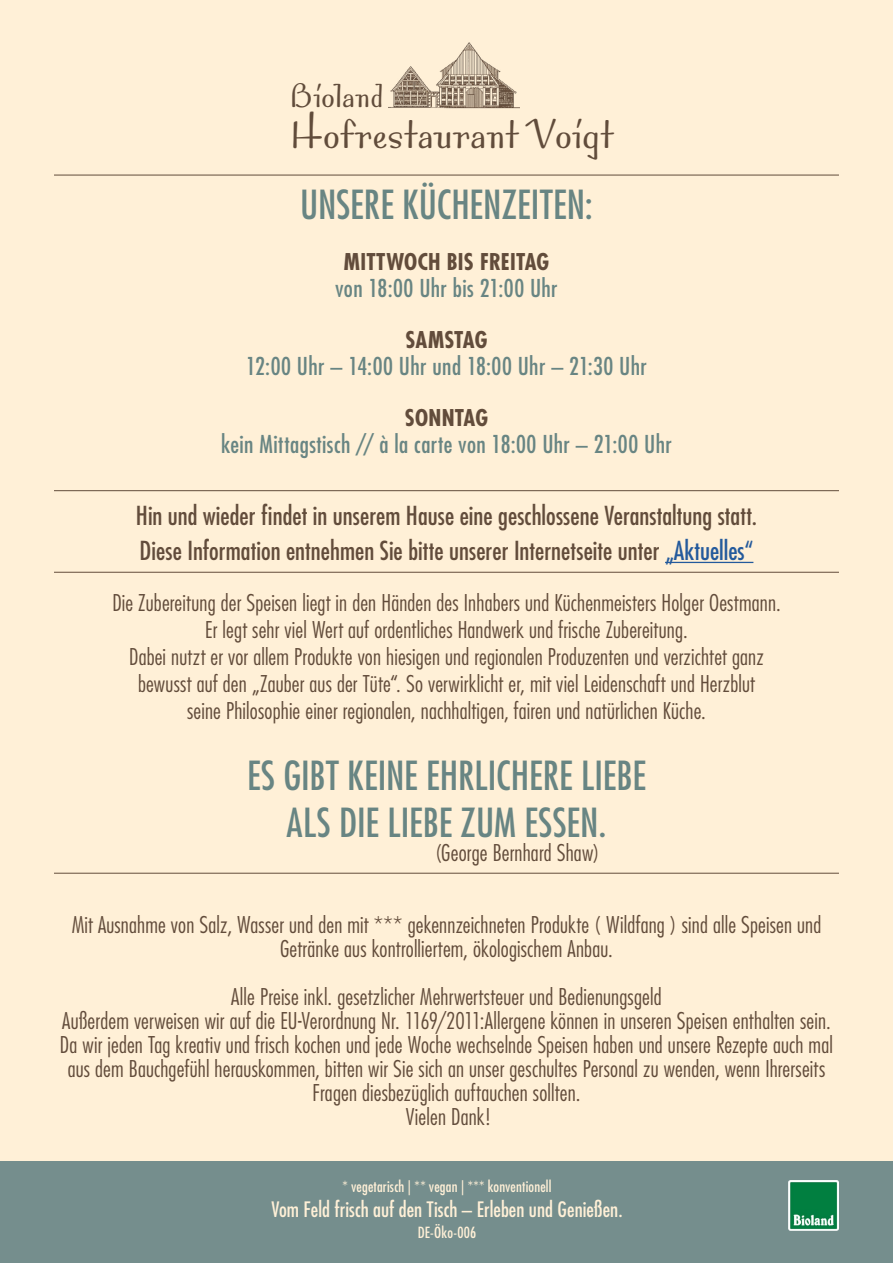
<style>
.page{position:relative;width:893px;height:1263px;background:#fff}
.page>*{position:absolute;margin:0;border:0;box-sizing:border-box;transform-origin:0 0}
.t1{font:48.3px "Bossa Nova MVB Std";color:#614c3b}
.t2{font:condensed 39px/46.8px "Futura Std";letter-spacing:.005em;color:#688583;text-align:center}
.t3{font:38.7px "Bossa Nova MVB Std";letter-spacing:-.005em;color:#614c3b}
.t4{font:condensed 25.5px/34.5px "Futura Std";color:#624c3b}
.t5{font:condensed 24px "Futura Std";letter-spacing:.015em;color:#688583}
.t6{font:300 condensed 22.5px/24px "Futura Std";letter-spacing:.01em;color:#624c3b;text-align:center}
.t7{font:700 condensed 22.5px "Futura Std";letter-spacing:.005em;color:#624c3b}
.t8{font:condensed 20.7px "Futura Std";letter-spacing:.005em;color:#fff0d7}
.t9{font:condensed 15px "Futura Std";letter-spacing:.01em;color:#fff0d7}
.s1{color:#245a9c}
</style>
<div class="page">
<div style="left:0;top:0;width:893px;height:1220px;background:#fff0d7"></div>
<img style="left:389px;top:42px;width:130px;height:67px">
<hr style="left:54px;top:175px;width:785px;height:1px;background:#614c3b">
<div style="left:0;top:1161px;width:893px;height:102px;background:#758e8d"></div>
<svg style="left:788px;top:1180px;width:51px;height:51px"></svg>
<img style="left:789px;top:1181px;width:49px;height:49px">
<hr style="left:665px;top:562px;width:88px;height:1px;background:#245a9c">
<hr style="left:54px;top:572px;width:785px;height:1px;background:#624c3b">
<hr style="left:54px;top:490px;width:785px;height:1px;background:#624c3b">
<hr style="left:54px;top:873px;width:785px;height:1px;background:#624c3b">
<h3 class="t3" style="left:289px;top:76px;width:96px">Bioland</h3>
<h1 class="t1" style="left:289px;top:110px;width:326px">Hofrestaurant Voigt</h1>
<h2 class="t2" style="left:300px;top:181px;width:294px">UNSERE KÜCHENZEITEN:</h2>
<p class="t7" style="left:344px;top:248px;width:207px">MITTWOCH BIS FREITAG</p>
<p class="t5" style="left:335px;top:274px;width:224px">von 18:00 Uhr bis 21:00 Uhr</p>
<p class="t7" style="left:406px;top:326px;width:83px">SAMSTAG</p>
<p class="t5" style="left:246px;top:352px;width:402px">12:00 Uhr – 14:00 Uhr und 18:00 Uhr – 21:30 Uhr</p>
<p class="t7" style="left:405px;top:404px;width:85px">SONNTAG</p>
<p class="t5" style="left:221px;top:430px;width:452px">kein Mittagstisch // à la carte von 18:00 Uhr – 21:00 Uhr</p>
<p class="t4" style="left:136px;top:498px;width:623px">Hin und wieder findet in unserem Hause eine geschlossene Veranstaltung statt.<br>Diese Information entnehmen Sie bitte unserer Internetseite unter <span class="s1">„Aktuelles“</span></p>
<p class="t6" style="left:112px;top:589px;width:670px;line-height:27px">Die Zubereitung der Speisen liegt in den Händen des Inhabers und Küchenmeisters Holger Oestmann.<br>Er legt sehr viel Wert auf ordentliches Handwerk und frische Zubereitung.<br>Dabei nutzt er vor allem Produkte von hiesigen und regionalen Produzenten und verzichtet ganz bewusst auf den „Zauber aus der Tüte“. So verwirklicht er, mit viel Leidenschaft und Herzblut<br>seine Philosophie einer regionalen, nachhaltigen, fairen und natürlichen Küche.</p>
<h2 class="t2" style="left:247px;top:752px;width:400px">ES GIBT KEINE EHRLICHERE LIEBE<br>ALS DIE LIEBE ZUM ESSEN.</h2>
<p class="t6" style="left:435px;top:840px;width:166px">(George Bernhard Shaw)</p>
<p class="t6" style="left:72px;top:912px;width:751px">Mit Ausnahme von Salz, Wasser und den mit *** gekennzeichneten Produkte ( Wildfang ) sind alle Speisen und<br>Getränke aus kontrolliertem, ökologischem Anbau.</p>
<p class="t6" style="left:60px;top:984px;width:774px">Alle Preise inkl. gesetzlicher Mehrwertsteuer und Bedienungsgeld<br>Außerdem verweisen wir auf die EU-Verordnung Nr. 1169/2011:Allergene können in unseren Speisen enthalten sein.<br>Da wir jeden Tag kreativ und frisch kochen und jede Woche wechselnde Speisen haben und unsere Rezepte auch mal aus dem Bauchgefühl herauskommen, bitten wir Sie sich an unser geschultes Personal zu wenden, wenn Ihrerseits Fragen diesbezüglich auftauchen sollten.<br>Vielen Dank!</p>
<p class="t9" style="left:343px;top:1178px;width:210px">* vegetarisch | ** vegan | *** konventionell</p>
<p class="t8" style="left:271px;top:1197px;width:353px">Vom Feld frisch auf den Tisch – Erleben und Genießen.</p>
<p class="t9" style="left:418px;top:1224px;width:60px">DE-Öko-006</p>
</div>
